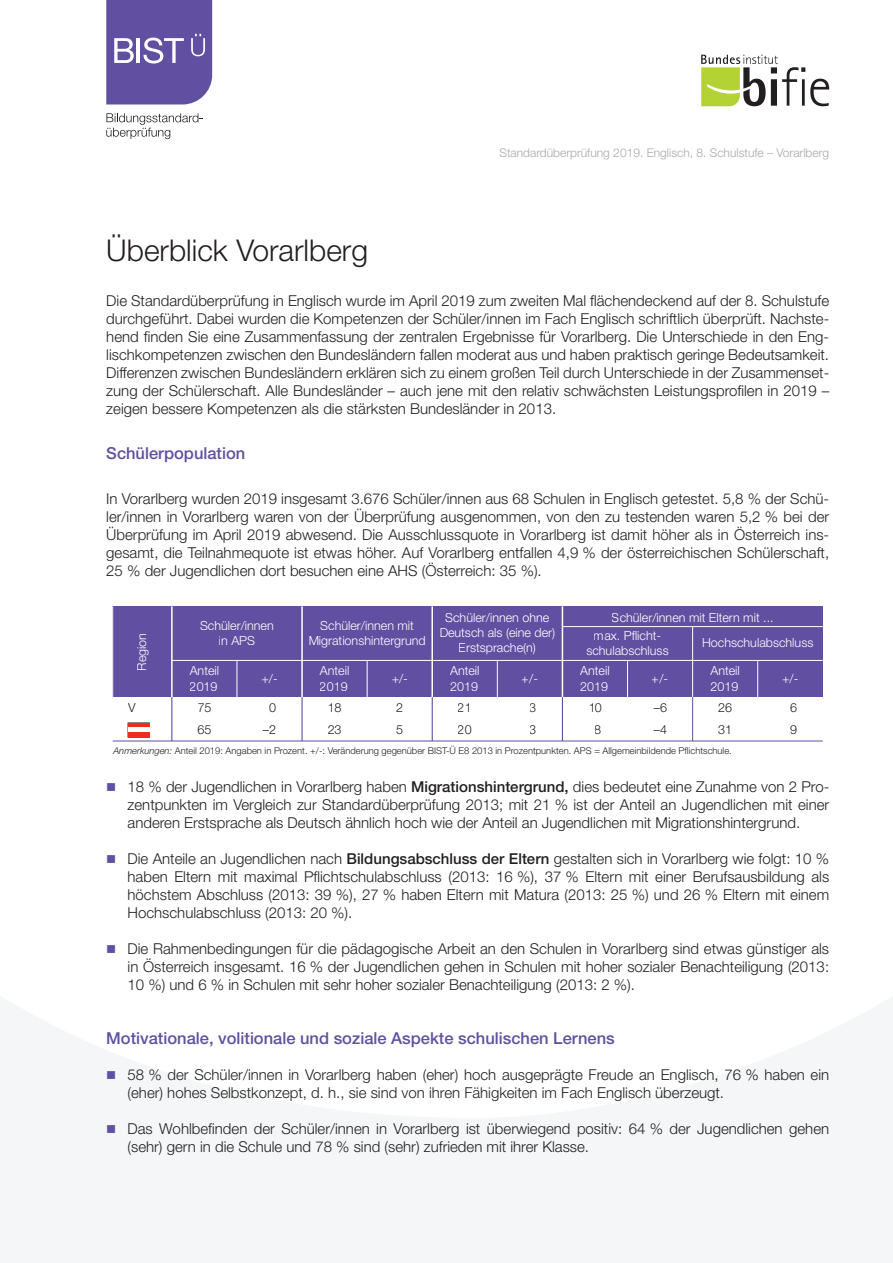
<style>
.page{position:relative;width:893px;height:1263px;background:#fff}
.page>*{position:absolute;margin:0;border:0;box-sizing:border-box;transform-origin:0 0}
.t1{font:300 30px "Helvetica Neue LT Std";color:#231f20}
.t2{font:500 16.5px "Helvetica Neue LT Std";color:#6150a1}
.t3{font:300 15px/18px "Helvetica Neue LT Pro";color:#231f20}
.t4{font:300 15px/18px "Helvetica Neue LT Std";color:#231f20;text-align:justify}
.t5{font:300 12.45px/15px "Helvetica Neue LT Std";color:#fff}
.t6{font:300 12.45px/21.9px "Helvetica Neue LT Std";color:#231f20}
.t7{font:300 12px "Helvetica Neue LT Std";color:#a8a9ad}
.t8{font:300 9.45px "Helvetica Neue LT Std";color:#231f20}
.s1{font-family:"Helvetica Neue LT Std"}
.s2{font-style:italic}
.s3{font-weight:500}
</style>
<div class="page">
<svg style="left:0;top:997px;width:893px;height:266px;fill:#f4f6f7"></svg>
<svg style="left:701px;top:55px;width:128px;height:51px"></svg>
<svg style="left:106px;top:113px;width:97px;height:26px"></svg>
<svg style="left:106px;top:0;width:106px;height:104px;background:#6f5ea9"></svg>
<div style="left:113px;top:606px;width:710px;height:91px;background:#614fa1"></div>
<hr style="left:171px;top:606px;width:2px;height:91px;background:#fff">
<hr style="left:237px;top:661px;width:1px;height:36px;background:#fff">
<hr style="left:367px;top:661px;width:1px;height:36px;background:#fff">
<hr style="left:497px;top:661px;width:1px;height:36px;background:#fff">
<hr style="left:627px;top:661px;width:1px;height:36px;background:#fff">
<hr style="left:692px;top:627px;width:1px;height:70px;background:#fff">
<hr style="left:692px;top:697px;width:1px;height:44px;background:#614fa1">
<hr style="left:562px;top:626px;width:261px;height:1px;background:#fff">
<hr style="left:757px;top:661px;width:1px;height:36px;background:#fff">
<hr style="left:172px;top:660px;width:651px;height:1px;background:#fff">
<div style="left:128px;top:723px;width:21px;height:14px;background:#ee2a23"></div>
<div style="left:128px;top:727px;width:21px;height:5px;background:#fff"></div>
<hr style="left:113px;top:741px;width:710px;height:1px;background:#614fa1">
<hr style="left:301px;top:606px;width:2px;height:91px;background:#fff">
<hr style="left:431px;top:606px;width:2px;height:91px;background:#fff">
<hr style="left:562px;top:606px;width:1px;height:91px;background:#fff">
<hr style="left:171px;top:697px;width:1px;height:44px;background:#614fa1">
<hr style="left:301px;top:697px;width:2px;height:44px;background:#614fa1">
<hr style="left:432px;top:697px;width:1px;height:44px;background:#614fa1">
<hr style="left:562px;top:697px;width:1px;height:44px;background:#614fa1">
<svg style="left:107px;top:1071px;width:8px;height:8px"></svg>
<svg style="left:107px;top:1125px;width:8px;height:8px"></svg>
<p class="t7" style="left:499px;top:146px;width:331px">Standardüberprüfung 2019. Englisch, 8. Schulstufe – Vorarlberg</p>
<h1 class="t1" style="left:106px;top:232px;width:263px">Überblick Vorarlberg</h1>
<p class="t4" style="left:106px;top:291px;width:724px">Die Standardüberprüfung in Englisch wurde im April 2019 zum zweiten Mal flächendeckend auf der 8. Schulstufe durchgeführt. Dabei wurden die Kompetenzen der Schüler/innen im Fach Englisch schriftlich überprüft. Nachste&shy;hend finden Sie eine Zusammenfassung der zentralen Ergebnisse für Vorarlberg. Die Unterschiede in den Eng&shy;lischkompetenzen zwischen den Bundesländern fallen moderat aus und haben praktisch geringe Bedeutsamkeit.<br>Differenzen zwischen Bundesländern erklären sich zu einem großen Teil durch Unterschiede in der Zusammenset-</p>
<p class="t3" style="left:106px;top:381px;width:724px"><span class="s1">zung der Schülerschaft.</span> Alle Bundesländer – auch jene mit den relativ schwächsten Leistungsprofilen in 2019 – zeigen bessere Kompetenzen als die stärksten Bundesländer in 2013.</p>
<p class="t2" style="left:106px;top:444px;width:141px">Schülerpopulation</p>
<p class="t4" style="left:106px;top:489px;width:724px">In Vorarlberg wurden 2019 insgesamt 3.676 Schüler/innen aus 68 Schulen in Englisch getestet. 5,8 % der Schü&shy;ler/innen in Vorarlberg waren von der Überprüfung ausgenommen, von den zu testenden waren 5,2 % bei der Überprüfung im April 2019 abwesend. Die Ausschlussquote in Vorarlberg ist damit höher als in Österreich ins&shy;gesamt, die Teilnahmequote ist etwas höher. Auf Vorarlberg entfallen 4,9 % der österreichischen Schülerschaft, 25 % der Jugendlichen dort besuchen eine AHS (Österreich: 35 %).</p>
<p class="t5" style="left:134px;top:671px;width:39px;rotate:-90deg">Region</p>
<p class="t6" style="left:128px;top:696px;width:9px">V</p>
<p class="t5" style="left:200px;top:617px;width:75px;text-align:center">Schüler/innen in APS</p>
<p class="t5" style="left:594px;top:609px;width:181px;line-height:17.7px;text-indent:18px">Schüler/innen mit Eltern mit ... max. Pflicht-</p>
<p class="t5" style="left:586px;top:643px;width:84px">schulabschluss</p>
<p class="t5" style="left:439px;top:610px;width:117px;text-align:center">Schüler/innen ohne<br>Deutsch als (eine der)<br>Erstsprache(n)</p>
<p class="t5" style="left:308px;top:617px;width:119px;text-align:center">Schüler/innen mit<br>Migrationshintergrund</p>
<p class="t5" style="left:702px;top:635px;width:113px">Hochschulabschluss</p>
<p class="t5" style="left:190px;top:663px;width:31px">Anteil<br>2019</p>
<p class="t5" style="left:261px;top:671px;width:18px">+/-</p>
<p class="t5" style="left:320px;top:663px;width:31px">Anteil<br>2019</p>
<p class="t5" style="left:392px;top:671px;width:18px">+/-</p>
<p class="t5" style="left:450px;top:663px;width:31px">Anteil<br>2019</p>
<p class="t5" style="left:522px;top:671px;width:18px">+/-</p>
<p class="t5" style="left:580px;top:663px;width:31px">Anteil<br>2019</p>
<p class="t5" style="left:652px;top:671px;width:18px">+/-</p>
<p class="t5" style="left:710px;top:663px;width:31px">Anteil<br>2019</p>
<p class="t5" style="left:782px;top:671px;width:18px">+/-</p>
<p class="t6" style="left:197px;top:696px;width:15px">75<br>65</p>
<p class="t6" style="left:263px;top:696px;width:15px;text-align:center">0 –2</p>
<p class="t6" style="left:328px;top:696px;width:15px">18<br>23</p>
<p class="t6" style="left:396px;top:696px;width:8px">2<br>5</p>
<p class="t6" style="left:458px;top:696px;width:15px">21<br>20</p>
<p class="t6" style="left:530px;top:696px;width:8px">3<br>3</p>
<p class="t6" style="left:588px;top:696px;width:15px;text-align:center">10<br>8</p>
<p class="t6" style="left:654px;top:696px;width:15px">–6 –4</p>
<p class="t6" style="left:718px;top:696px;width:15px">26<br>31</p>
<p class="t6" style="left:790px;top:696px;width:8px">6<br>9</p>
<p class="t8" style="left:113px;top:745px;width:620px"><span class="s2">Anmerkungen:</span> Anteil 2019: Angaben in Prozent. +/-: Veränderung gegenüber BIST-Ü E8 2013 in Prozentpunkten. APS = Allgemeinbildende Pflichtschule.</p>
<p class="t3" style="left:128px;top:777px;width:703px;text-align:justify">18 % der Jugendlichen in Vorarlberg haben <span class="s3">Migrationshintergrund,</span> dies bedeutet eine Zunahme von 2 Pro&shy;zentpunkten im Vergleich zur Standardüberprüfung 2013; mit 21 % ist der Anteil an Jugendlichen mit einer anderen Erstsprache als Deutsch ähnlich hoch wie der Anteil an Jugendlichen mit Migrationshintergrund.</p>
<p class="t3" style="left:128px;top:849px;width:703px;text-align:justify">Die Anteile an Jugendlichen nach <span class="s3">Bildungsabschluss der Eltern</span> gestalten sich in Vorarlberg wie folgt: 10 % haben Eltern mit maximal Pflichtschulabschluss (2013: 16 %), 37 % Eltern mit einer Berufsausbildung als höchstem Abschluss (2013: 39 %), 27 % haben Eltern mit Matura (2013: 25 %) und 26 % Eltern mit einem Hochschulabschluss (2013: 20 %).</p>
<p class="t3" style="left:128px;top:939px;width:703px;text-align:justify">Die Rahmenbedingungen für die pädagogische Arbeit an den Schulen in Vorarlberg sind etwas günstiger als in Österreich insgesamt. 16 % der Jugendlichen gehen in Schulen mit hoher sozialer Benachteiligung (2013:<br>10 %) und 6 % in Schulen mit sehr hoher sozialer Benachteiligung (2013: 2 %).</p>
<p class="t2" style="left:106px;top:1028px;width:510px">Motivationale, volitionale und soziale Aspekte schulischen Lernens</p>
<p class="t3" style="left:128px;top:1065px;width:703px">58 % der Schüler/innen in Vorarlberg haben (eher) hoch ausgeprägte Freude an Englisch, 76 % haben ein (eher) hohes Selbstkonzept, d. h., sie sind von ihren Fähigkeiten im Fach Englisch überzeugt.</p>
<p class="t3" style="left:128px;top:1119px;width:703px">Das Wohlbefinden der Schüler/innen in Vorarlberg ist überwiegend positiv: 64 % der Jugendlichen gehen (sehr) gern in die Schule und 78 % sind (sehr) zufrieden mit ihrer Klasse.</p>
</div>
